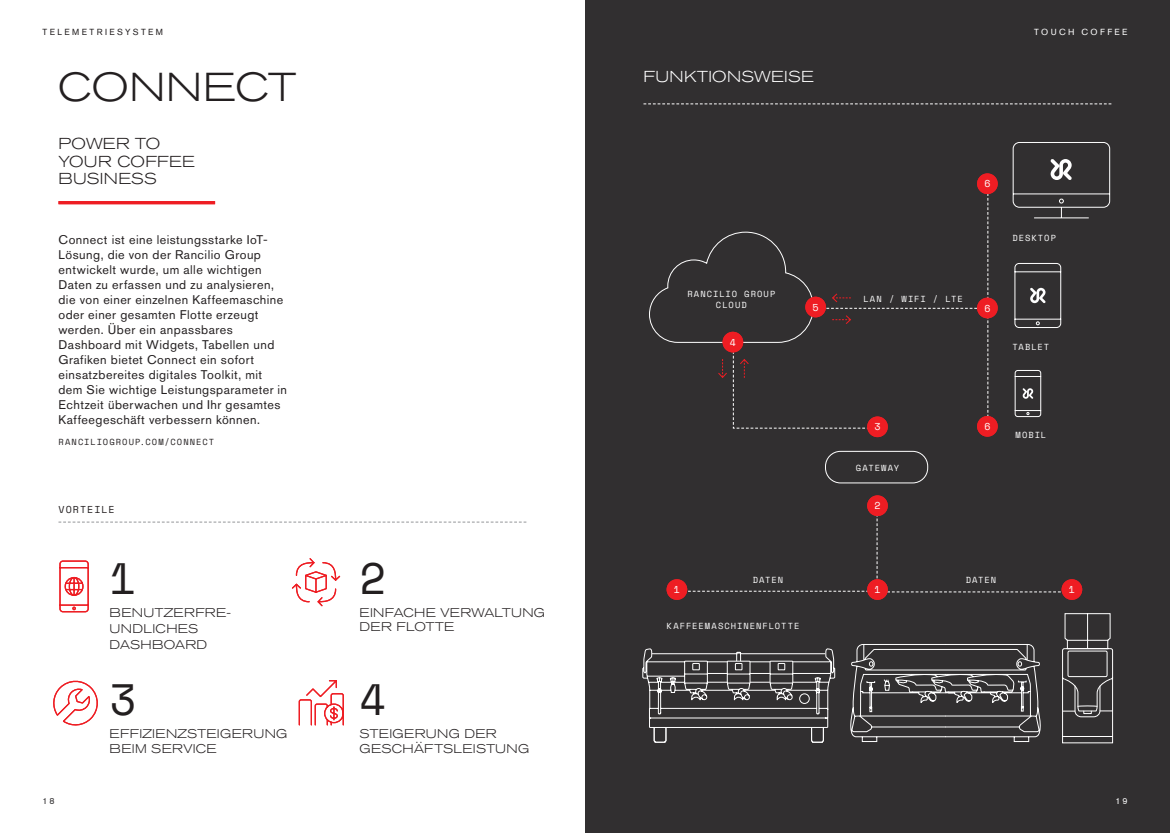
<style>
.page{position:relative;width:1170px;height:833px;background:#fff}
.page>*{position:absolute;margin:0;border:0;box-sizing:border-box;transform-origin:0 0}
.NUMBERS_Black{font:43.75px "Space Mono";color:#231f20}
.Titles{font:300 expanded 40px "Akzidenz Grotesk BQ";letter-spacing:.02em;color:#231f20}
.Sub_headings3{font:300 expanded 15.75px/17.5px "Akzidenz Grotesk BQ";letter-spacing:.015em;color:#231f20}
.Sub_headings3-2{font:300 expanded 15.75px "Akzidenz Grotesk BQ";letter-spacing:.02em;color:#fff}
.Body_Copy{font:12.5px/15px "Akzidenz Grotesk BQ";letter-spacing:.04em;color:#231f20}
.Sub_headings{font:300 expanded 12.5px/14.4px "Akzidenz Grotesk BQ";letter-spacing:.025em;color:#231f20}
.t1{font:10px "Space Mono";color:#fff}
.Hightlights_black{font:10px "Space Mono";letter-spacing:.105em;color:#231f20}
.t2{font:8.75px/10.5px "Space Mono";letter-spacing:.11em;color:#fff;text-align:center}
.Body_Copy-2{font:8.75px "Space Mono";letter-spacing:.125em;color:#231f20}
.Details{font:8.75px "Akzidenz Grotesk BQ";letter-spacing:.275em;color:#231f20}
.Details_Grey{font:8.75px "Akzidenz Grotesk BQ";letter-spacing:.275em;color:#fff}
.Details-2{font:8.75px "Akzidenz Grotesk BQ";color:#312f30}
.Details-3{font:8.75px "Akzidenz Grotesk BQ";color:#fff}
</style>
<div class="page">
<div style="left:585px;top:0;width:584px;height:833px;background:#312f30"></div>
<svg style="left:683px;top:505px;width:378px;height:87px"></svg>
<svg style="left:987px;top:194px;width:1px;height:222px"></svg>
<div style="left:825px;top:451px;width:102px;height:32px;border:1px solid #fff;border-radius:15px"></div>
<svg style="left:649px;top:231px;width:164px;height:112px"></svg>
<svg style="left:642px;top:648px;width:193px;height:95px"></svg>
<svg style="left:832px;top:315px;width:19px;height:9px"></svg>
<svg style="left:718px;top:351px;width:149px;height:78px"></svg>
<svg style="left:643px;top:103px;width:468px;height:1px"></svg>
<svg style="left:821px;top:293px;width:155px;height:16px"></svg>
<svg style="left:1014px;top:263px;width:47px;height:65px"></svg>
<svg style="left:1014px;top:370px;width:27px;height:47px"></svg>
<svg style="left:1012px;top:142px;width:98px;height:76px"></svg>
<div style="left:666px;top:579px;width:21px;height:21px;background:#ee1d23;border-radius:50%"></div>
<div style="left:722px;top:332px;width:21px;height:20px;background:#ee1d23;border-radius:50%"></div>
<div style="left:867px;top:495px;width:20px;height:21px;background:#ee1d23;border-radius:50%"></div>
<div style="left:805px;top:297px;width:20px;height:20px;background:#ee1d23;border-radius:50%"></div>
<div style="left:867px;top:416px;width:20px;height:21px;background:#ee1d23;border-radius:50%"></div>
<div style="left:976px;top:298px;width:21px;height:20px;background:#ee1d23;border-radius:50%"></div>
<div style="left:867px;top:579px;width:20px;height:21px;background:#ee1d23;border-radius:50%"></div>
<div style="left:1061px;top:579px;width:21px;height:21px;background:#ee1d23;border-radius:50%"></div>
<div style="left:976px;top:416px;width:21px;height:21px;background:#ee1d23;border-radius:50%"></div>
<div style="left:976px;top:173px;width:21px;height:21px;background:#ee1d23;border-radius:50%"></div>
<svg style="left:1062px;top:613px;width:51px;height:130px"></svg>
<svg style="left:58px;top:521px;width:468px;height:1px"></svg>
<hr style="left:58px;top:201px;width:157px;height:3px;background:#ee1d23">
<svg style="left:59px;top:560px;width:30px;height:53px"></svg>
<svg style="left:53px;top:680px;width:45px;height:46px"></svg>
<svg style="left:292px;top:558px;width:49px;height:49px"></svg>
<svg style="left:298px;top:680px;width:46px;height:46px"></svg>
<svg style="left:850px;top:644px;width:191px;height:98px"></svg>
<p class="Details" style="left:43px;top:27px;width:122px">TELEMETRIESYSTEM</p>
<p class="Titles" style="left:58px;top:64px;width:239px">CONNECT</p>
<p class="Sub_headings3" style="left:58px;top:135px;width:138px">POWER TO<br>YOUR COFFEE<br>BUSINESS</p>
<p class="Body_Copy" style="left:58px;top:232px;width:230px">Connect ist eine leistungsstarke IoT-Lösung, die von der Rancilio Group entwickelt wurde, um alle wichtigen Daten zu erfassen und zu analysieren, die von einer einzelnen Kaffeemaschine oder einer gesamten Flotte erzeugt werden. Über ein anpassbares Dashboard mit Widgets, Tabellen und Grafiken bietet Connect ein sofort einsatzbereites digitales Toolkit, mit dem Sie wichtige Leistungsparameter in Echtzeit überwachen und Ihr gesamtes Kaffeegeschäft verbessern können.</p>
<p class="Body_Copy-2" style="left:58px;top:435px;width:157px">RANCILIOGROUP.COM/CONNECT</p>
<p class="Hightlights_black" style="left:58px;top:502px;width:58px">VORTEILE</p>
<p class="NUMBERS_Black" style="left:110px;top:546px;width:28px">1</p>
<p class="Sub_headings" style="left:110px;top:605px;width:123px">BENUTZERFRE-</p>
<p class="Sub_headings" style="left:110px;top:621px;width:90px">UNDLICHES</p>
<p class="Sub_headings" style="left:110px;top:637px;width:99px">DASHBOARD</p>
<p class="NUMBERS_Black" style="left:110px;top:668px;width:28px">3</p>
<p class="Sub_headings" style="left:110px;top:727px;width:179px">EFFIZIENZSTEIGERUNG</p>
<p class="Sub_headings" style="left:110px;top:741px;width:109px">BEIM SERVICE</p>
<p class="NUMBERS_Black" style="left:359px;top:546px;width:28px">2</p>
<p class="Sub_headings" style="left:359px;top:605px;width:187px">EINFACHE VERWALTUNG<br>DER FLOTTE</p>
<p class="NUMBERS_Black" style="left:359px;top:668px;width:28px">4</p>
<p class="Sub_headings" style="left:359px;top:727px;width:171px">STEIGERUNG DER<br>GESCHÄFTSLEISTUNG</p>
<p class="Sub_headings3-2" style="left:643px;top:68px;width:172px">FUNKTIONSWEISE</p>
<p class="Details_Grey" style="left:1034px;top:26px;width:95px">TOUCH COFFEE</p>
<p class="t2" style="left:687px;top:288px;width:89px">RANCILIO GROUP<br>CLOUD</p>
<p class="t1" style="left:729px;top:335px;width:8px">4</p>
<p class="t1" style="left:812px;top:300px;width:8px">5</p>
<p class="t1" style="left:984px;top:176px;width:8px">6</p>
<p class="t2" style="left:863px;top:293px;width:101px">LAN / WIFI / LTE</p>
<p class="t1" style="left:984px;top:301px;width:8px">6</p>
<p class="t2" style="left:1012px;top:233px;width:45px">DESKTOP</p>
<p class="t2" style="left:1012px;top:341px;width:38px">TABLET</p>
<p class="t1" style="left:874px;top:419px;width:8px">3</p>
<p class="t2" style="left:855px;top:462px;width:45px">GATEWAY</p>
<p class="t1" style="left:874px;top:498px;width:8px">2</p>
<p class="t1" style="left:984px;top:419px;width:8px">6</p>
<p class="t2" style="left:1015px;top:430px;width:32px">MOBIL</p>
<p class="t2" style="left:752px;top:574px;width:32px">DATEN</p>
<p class="t2" style="left:965px;top:574px;width:32px">DATEN</p>
<p class="t1" style="left:673px;top:582px;width:8px">1</p>
<p class="t2" style="left:666px;top:620px;width:134px">KAFFEEMASCHINENFLOTTE</p>
<p class="t1" style="left:874px;top:582px;width:8px">1</p>
<p class="t1" style="left:1068px;top:582px;width:8px">1</p>
<p class="Details-2" style="left:43px;top:796px;width:14px">18</p>
<p class="Details-3" style="left:1115px;top:796px;width:14px">19</p>
</div>
